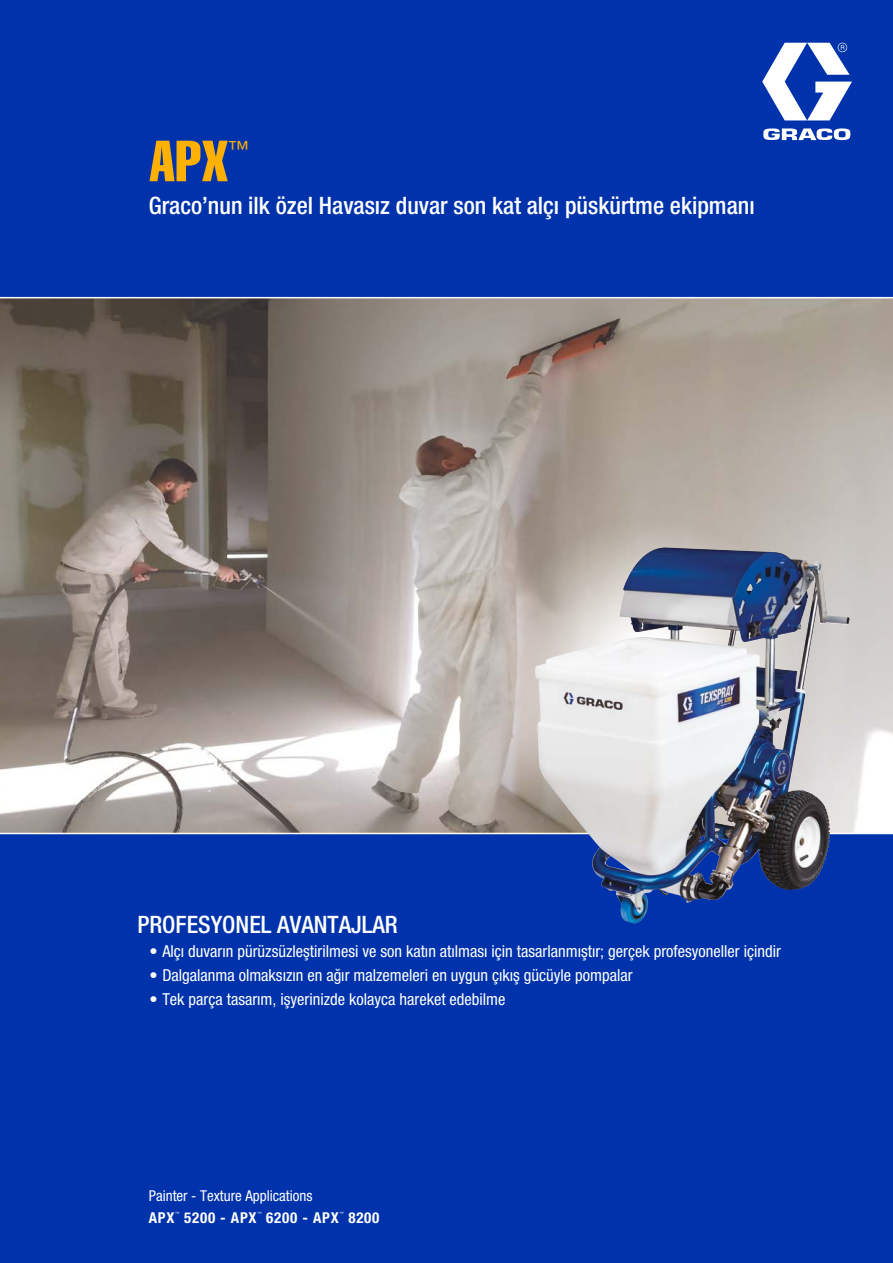
<style>
.page{position:relative;width:893px;height:1263px;background:#fff}
.page>*{position:absolute;margin:0;border:0;box-sizing:border-box;transform-origin:0 0}
.t1{font:57px "Helvetica LT Std Comp";color:#ffb000}
.t2{font:500 condensed 24px "Helvetica Neue LTCE";color:#fff}
.t3{font:condensed 21px "Helvetica Neue LT Std";color:#ffb000}
.t4{font:condensed 16.5px "Helvetica Neue LTCE";color:#fff}
.t5{font:condensed 15px "Helvetica Neue LT Std";color:#fff}
.t6{font:700 condensed 15px "Helvetica Neue LT Std";letter-spacing:.05em;color:#fff}
.t7{font:condensed 4.35px "Helvetica Neue LT Std";color:#fff}
</style>
<div class="page">
<img style="left:0;top:298px;width:893px;height:535px">
<div style="left:0;top:835px;width:893px;height:428px;background:#0033ab"></div>
<div style="left:0;top:0;width:893px;height:298px;background:#0033ab"></div>
<svg style="left:762px;top:43px;width:90px;height:97px"></svg>
<hr style="left:0;top:297px;width:893px;height:1px;background:#fff">
<svg style="left:376px;top:519px;width:517px;height:314px;background:#b3b0b1"></svg>
<img style="left:535px;top:547px;width:199px;height:377px">
<h1 class="t1" style="left:149px;top:125px;width:81px">APX</h1>
<p class="t3" style="left:228px;top:136px;width:22px">™</p>
<h2 class="t2" style="left:149px;top:192px;width:607px">Graco’nun ilk özel Havasız duvar son kat alçı püskürtme ekipmanı</h2>
<h2 class="t2" style="left:137px;top:910px;width:262px">PROFESYONEL AVANTAJLAR</h2>
<p class="t4" style="left:150px;top:942px;width:633px">• Alçı duvarın pürüzsüzleştirilmesi ve son katın atılması için tasarlanmıştır; gerçek profesyoneller içindir</p>
<p class="t4" style="left:150px;top:966px;width:485px">• Dalgalanma olmaksızın en ağır malzemeleri en uygun çıkış gücüyle pompalar</p>
<p class="t4" style="left:150px;top:990px;width:357px">• Tek parça tasarım, işyerinizde kolayca hareket edebilme</p>
<p class="t5" style="left:149px;top:1187px;width:165px">Painter - Texture Applications</p>
<p class="t6" style="left:149px;top:1208px;width:27px">APX</p>
<p class="t7" style="left:175px;top:1211px;width:6px">™</p>
<p class="t6" style="left:184px;top:1208px;width:74px">5200 - APX</p>
<p class="t7" style="left:257px;top:1211px;width:6px">™</p>
<p class="t6" style="left:266px;top:1208px;width:74px">6200 - APX</p>
<p class="t7" style="left:339px;top:1211px;width:6px">™</p>
<p class="t6" style="left:348px;top:1208px;width:33px">8200</p>
</div>
